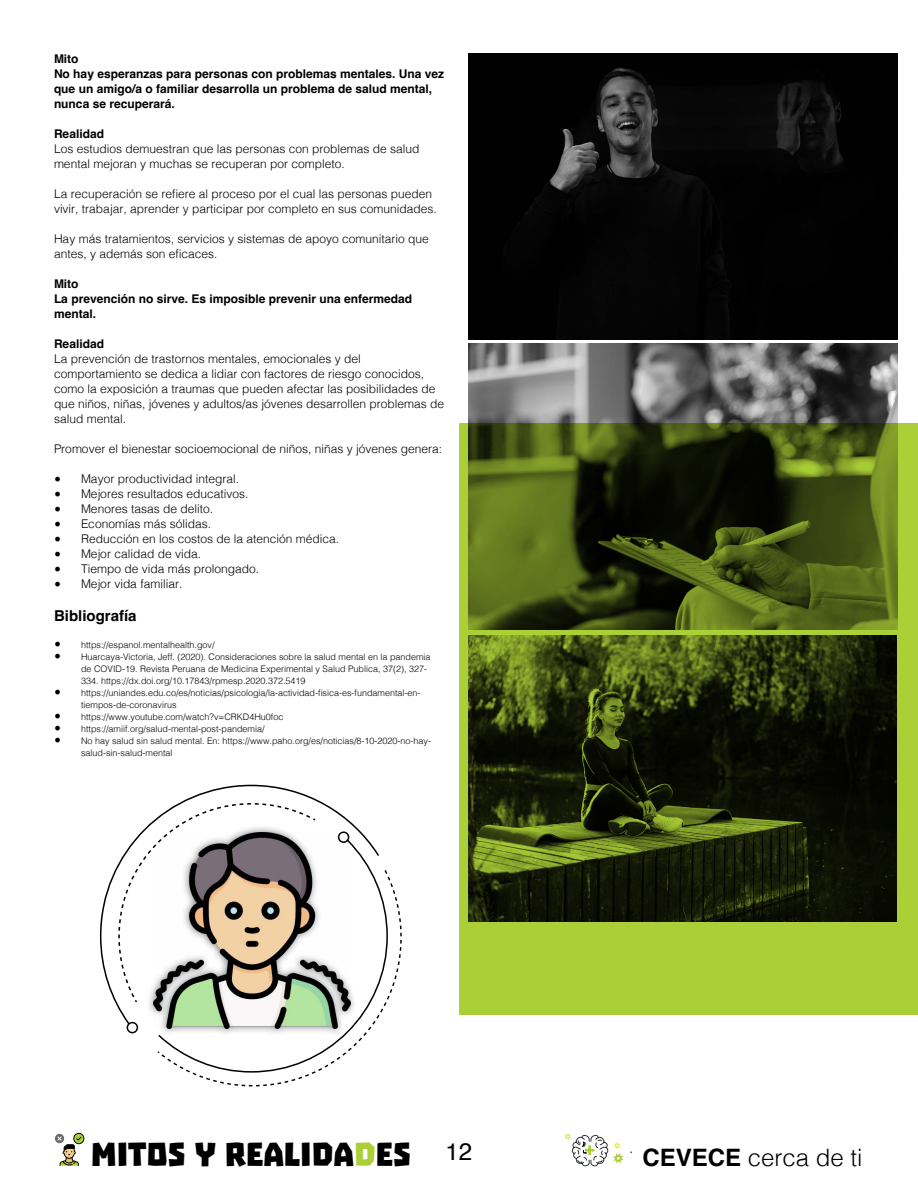
<style>
.page{position:relative;width:918px;height:1188px;background:#fff}
.page>*{position:absolute;margin:0;border:0;box-sizing:border-box;transform-origin:0 0}
.t1{font:37.5px "Troika";color:#000}
.t2{font:300 24px "Helvetica";color:#000}
.t3{font:24px "Helvetica";color:#000}
.t4{font:700 15px "Helvetica";color:#000}
.t5{font:300 12px/15px "Helvetica";color:#000}
.t6{font:700 12px/15px "Helvetica";color:#000}
.t7{font:300 9px/12px "Helvetica";color:#000}
.s1{font-family:"Minion Pro";font-weight:400;font-size:18px}
.s2{color:#abd037}
.s3{font-weight:700}
</style>
<div class="page">
<svg style="left:564px;top:1133px;width:59px;height:33px"></svg>
<svg style="left:55px;top:1133px;width:29px;height:33px"></svg>
<svg style="left:100px;top:785px;width:268px;height:238px"></svg>
<svg style="left:127px;top:1022px;width:11px;height:11px"></svg>
<svg style="left:118px;top:803px;width:197px;height:199px"></svg>
<svg style="left:158px;top:870px;width:244px;height:216px"></svg>
<img style="left:468px;top:54px;width:430px;height:286px">
<img style="left:468px;top:343px;width:429px;height:80px">
<div style="left:146px;top:824px;width:212px;height:213px;background:#4b4e53;opacity:.75"></div>
<img style="left:154px;top:833px;width:196px;height:196px">
<svg style="left:459px;top:423px;width:459px;height:591px"></svg>
<p class="t6" style="left:54px;top:53px;width:392px">Mito<br>No hay esperanzas para personas con problemas mentales. Una vez que un amigo/a o familiar desarrolla un problema de salud mental, nunca se recuperará.</p>
<p class="t6" style="left:54px;top:128px;width:52px">Realidad</p>
<p class="t5" style="left:54px;top:140px;width:367px">Los estudios demuestran que las personas con problemas de salud mental mejoran y muchas se recuperan por completo.</p>
<p class="t5" style="left:54px;top:185px;width:384px">La recuperación se refiere al proceso por el cual las personas pueden vivir, trabajar, aprender y participar por completo en sus comunidades.</p>
<p class="t5" style="left:54px;top:230px;width:376px">Hay más tratamientos, servicios y sistemas de apoyo comunitario que antes, y además son eficaces.</p>
<p class="t6" style="left:54px;top:278px;width:360px">Mito<br>La prevención no sirve. Es imposible prevenir una enfermedad mental.</p>
<p class="t6" style="left:54px;top:338px;width:52px">Realidad</p>
<p class="t5" style="left:54px;top:350px;width:392px">La prevención de trastornos mentales, emocionales y del comportamiento se dedica a lidiar con factores de riesgo conocidos, como la exposición a traumas que pueden afectar las posibilidades de que niños, niñas, jóvenes y adultos/as jóvenes desarrollen problemas de salud mental.</p>
<p class="t5" style="left:54px;top:440px;width:390px">Promover el bienestar socioemocional de niños, niñas y jóvenes genera:</p>
<p class="t5" style="left:54px;top:470px;width:187px"><span class="s1">•</span> Mayor productividad integral.</p>
<p class="t5" style="left:54px;top:485px;width:196px"><span class="s1">•</span> Mejores resultados educativos.</p>
<p class="t5" style="left:54px;top:500px;width:161px"><span class="s1">•</span> Menores tasas de delito.</p>
<p class="t5" style="left:54px;top:515px;width:159px"><span class="s1">•</span> Economías más sólidas.</p>
<p class="t5" style="left:54px;top:530px;width:287px"><span class="s1">•</span> Reducción en los costos de la atención médica.</p>
<p class="t5" style="left:54px;top:545px;width:149px"><span class="s1">•</span> Mejor calidad de vida.</p>
<p class="t5" style="left:54px;top:560px;width:207px"><span class="s1">•</span> Tiempo de vida más prolongado.</p>
<p class="t5" style="left:54px;top:575px;width:130px"><span class="s1">•</span> Mejor vida familiar.</p>
<p class="t4" style="left:54px;top:607px;width:84px">Bibliografía</p>
<p class="t7" style="left:54px;top:638px;width:162px"><span class="s1">•</span> https://espanol.mentalhealth.gov/</p>
<p class="t7" style="left:81px;top:650px;width:351px;text-indent:-27px"><span class="s1">•</span> Huarcaya-Victoria, Jeff. (2020). Consideraciones sobre la salud mental en la pandemia de COVID-19. Revista Peruana de Medicina Experimental y Salud Publica, 37(2), 327-<br>334. https://dx.doi.org/10.17843/rpmesp.2020.372.5419</p>
<p class="t7" style="left:81px;top:686px;width:341px;text-indent:-27px"><span class="s1">•</span> https://uniandes.edu.co/es/noticias/psicologia/la-actividad-fisica-es-fundamental-en&shy;tiempos-de-coronavirus</p>
<p class="t7" style="left:54px;top:710px;width:231px"><span class="s1">•</span> https://www.youtube.com/watch?v=CRKD4Hu0foc</p>
<p class="t7" style="left:54px;top:722px;width:212px"><span class="s1">•</span> https://amiif.org/salud-mental-post-pandemia/</p>
<p class="t7" style="left:81px;top:734px;width:352px;text-indent:-27px"><span class="s1">•</span> No hay salud sin salud mental. En: https://www.paho.org/es/noticias/8-10-2020-no-hay&shy;salud-sin-salud-mental</p>
<h1 class="t1" style="left:91px;top:1133px;width:322px">MITOS Y REALIDA<span class="s2">D</span>ES</h1>
<h2 class="t2" style="left:642px;top:1137px;width:222px"><span class="s3">CEVECE</span> cerca de ti</h2>
<h2 class="t3" style="left:446px;top:1133px;width:28px">12</h2>
</div>
